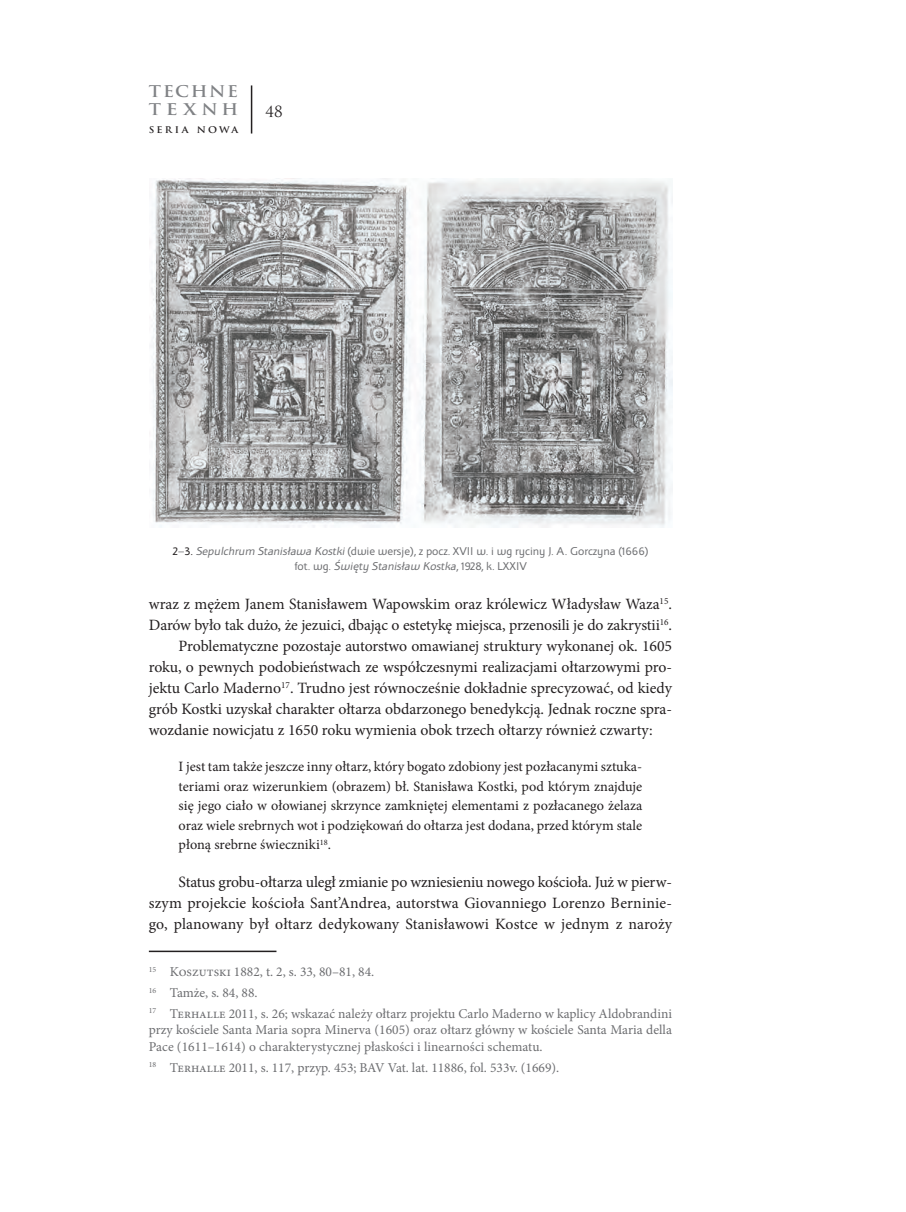
<style>
.page{position:relative;width:906px;height:1212px;background:#fff}
.page>*{position:absolute;margin:0;border:0;box-sizing:border-box;transform-origin:0 0}
.Tekst_artykułu{font:15.75px/21px "Minion Pro";letter-spacing:-.005em;color:#231f20;text-align:justify}
.t1{font:700 15.75px/18px "Trajan Pro";letter-spacing:.105em;color:#808285;scale:1.1 1}
.t2{font:15px "Trajan Pro";color:#231f20}
.Cytat_proza{font:14.25px/19.5px "Minion Pro";color:#231f20;text-align:justify}
.Przypis_dolny{font:13.5px/16.5px "Minion Pro";color:#6c6d70;text-align:justify}
.Podpis_ilustracji{font:12px/15px "Apolonia Nova OT";color:#6c6d70;text-align:center}
.t3{font:700 9px "Trajan Pro";letter-spacing:.205em;color:#231f20;scale:1.08 1}
.s1{color:#231f20}
.s2{font-family:"Minion Pro";font-size:13.5px}
.s3{font-style:italic}
</style>
<div class="page">
<hr style="left:251px;top:85px;width:1px;height:49px;background:#231f20">
<hr style="left:149px;top:950px;width:127px;height:2px;background:#231f20">
<img style="left:149px;top:179px;width:523px;height:348px">
<p class="t1" style="left:149px;top:83px;width:83px">TECHNE<br>TEXNH</p>
<p class="t3" style="left:149px;top:124px;width:84px">SERIA NOWA</p>
<p class="t2" style="left:265px;top:102px;width:19px">48</p>
<p class="Podpis_ilustracji" style="left:173px;top:543px;width:477px"><span class="s1">2</span><span class="s2">–</span><span class="s1">3.</span> <span class="s3">Sepulchrum Stanisława Kostki</span> (dwie wersje), z pocz. XVII w. i wg ryciny J. A. Gorczyna (1666) fot. wg. <span class="s3">Święty Stanisław Kostka</span>, 1928, k. LXXIV</p>
<p class="Tekst_artykułu" style="left:149px;top:593px;width:524px">wraz z mężem Janem Stanisławem Wapowskim oraz królewicz Władysław Waza<sup>15</sup>.<br>Darów było tak dużo, że jezuici, dbając o estetykę miejsca, przenosili je do zakrystii<sup>16</sup>.</p>
<p class="Tekst_artykułu" style="left:149px;top:635px;width:525px;text-indent:30px">Problematyczne pozostaje autorstwo omawianej struktury wykonanej ok. 1605 roku, o pewnych podobieństwach ze współczesnymi realizacjami ołtarzowymi pro&shy;jektu Carlo Maderno<sup>17</sup>. Trudno jest równocześnie dokładnie sprecyzować, od kiedy grób Kostki uzyskał charakter ołtarza obdarzonego benedykcją. Jednak roczne spra&shy;wozdanie nowicjatu z 1650 roku wymienia obok trzech ołtarzy również czwarty:</p>
<p class="Cytat_proza" style="left:179px;top:757px;width:465px">I jest tam także jeszcze inny ołtarz, który bogato zdobiony jest pozłacanymi sztuka&shy;teriami oraz wizerunkiem (obrazem) bł. Stanisława Kostki, pod którym znajduje się jego ciało w ołowianej skrzynce zamkniętej elementami z pozłacanego żelaza oraz wiele srebrnych wot i podziękowań do ołtarza jest dodana, przed którym stale płoną srebrne świeczniki<sup>18</sup>.</p>
<p class="Tekst_artykułu" style="left:149px;top:872px;width:525px;text-indent:30px">Status grobu-ołtarza uległ zmianie po wzniesieniu nowego kościoła. Już w pierw&shy;szym projekcie kościoła Sant’Andrea, autorstwa Giovanniego Lorenzo Berninie&shy;go, planowany był ołtarz dedykowany Stanisławowi Kostce w jednym z naroży</p>
<p class="Przypis_dolny" style="left:149px;top:964px;width:227px"><sup>15</sup> Koszutski 1882, t. 2, s. 33, 80–81, 84.</p>
<p class="Przypis_dolny" style="left:149px;top:984px;width:110px"><sup>16</sup> Tamże, s. 84, 88.</p>
<p class="Przypis_dolny" style="left:149px;top:1005px;width:524px"><sup>17</sup> Terhalle 2011, s. 26; wskazać należy ołtarz projektu Carlo Maderno w kaplicy Aldobrandini przy kościele Santa Maria sopra Minerva (1605) oraz ołtarz główny w kościele Santa Maria della Pace (1611–1614) o charakterystycznej płaskości i linearności schematu.</p>
<p class="Przypis_dolny" style="left:149px;top:1059px;width:412px"><sup>18</sup> Terhalle 2011, s. 117, przyp. 453; BAV Vat. lat. 11886, fol. 533v. (1669).</p>
</div>
